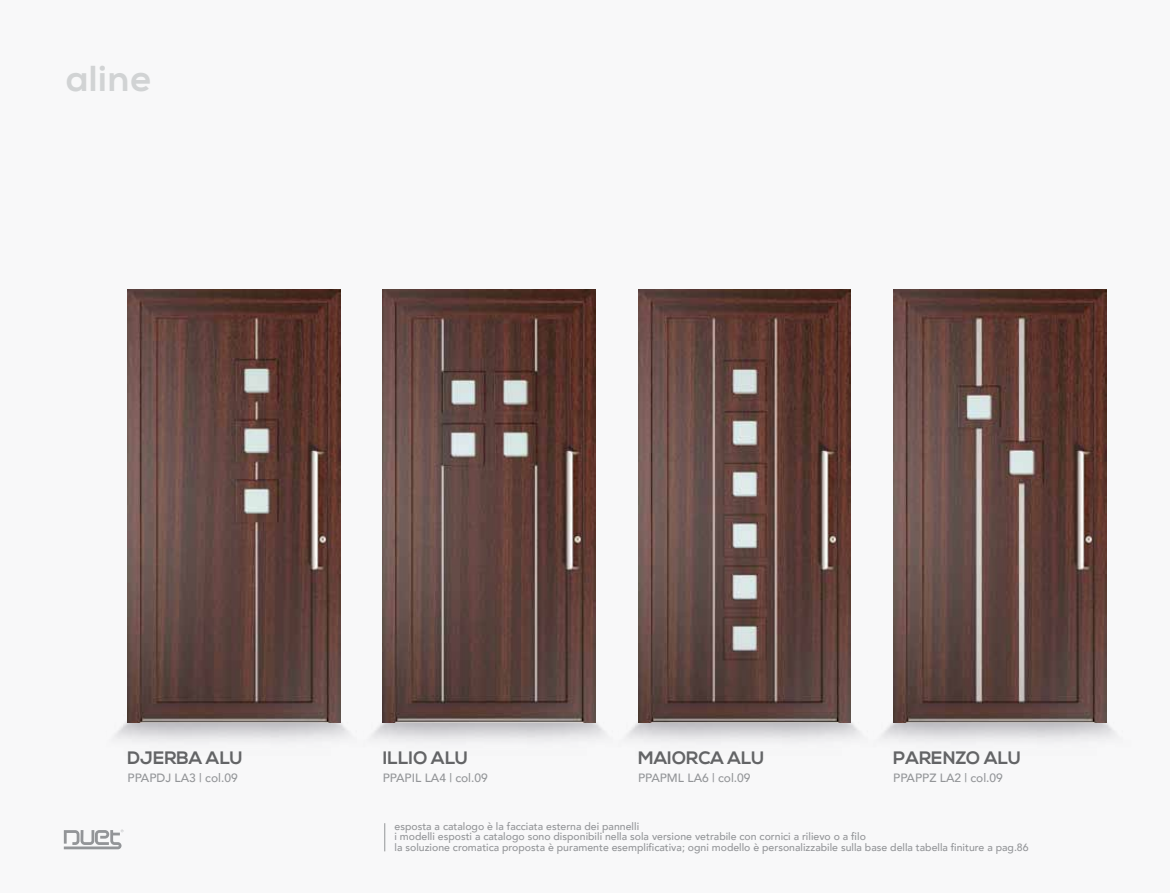
<style>
.page{position:relative;width:1170px;height:893px;background:#fff}
.page>*{position:absolute;margin:0;border:0;box-sizing:border-box;transform-origin:0 0}
.t1{font:700 36px "Nexa";letter-spacing:.03em;color:#d1d3d4}
.t2{font:700 18px "Nexa";color:#636466}
.t3{font:500 12px "Avenir";color:#939598}
.t4{font:500 10.5px/10.5px "Avenir";color:#939598}
</style>
<div class="page">
<div style="left:0;top:0;width:1169px;height:893px;background:#f8f8f9"></div>
<img style="left:115px;top:289px;width:213px;height:452px">
<img style="left:328px;top:289px;width:255px;height:452px">
<img style="left:583px;top:289px;width:255px;height:452px">
<img style="left:838px;top:289px;width:277px;height:452px">
<img style="left:383px;top:289px;width:212px;height:434px">
<img style="left:638px;top:289px;width:212px;height:434px">
<img style="left:893px;top:289px;width:213px;height:434px">
<img style="left:128px;top:289px;width:212px;height:434px">
<svg style="left:384px;top:823px;width:1px;height:28px"></svg>
<svg style="left:64px;top:830px;width:59px;height:19px"></svg>
<h1 class="t1" style="left:66px;top:58px;width:87px">aline</h1>
<h2 class="t2" style="left:128px;top:747px;width:117px">DJERBA ALU</h2>
<p class="t3" style="left:128px;top:770px;width:112px">PPAPDJ LA3 | col.09</p>
<h2 class="t2" style="left:383px;top:747px;width:87px">ILLIO ALU</h2>
<p class="t3" style="left:383px;top:770px;width:106px">PPAPIL LA4 | col.09</p>
<h2 class="t2" style="left:893px;top:747px;width:129px">PARENZO ALU</h2>
<p class="t3" style="left:893px;top:770px;width:111px">PPAPPZ LA2 | col.09</p>
<p class="t4" style="left:394px;top:821px;width:635px">esposta a catalogo è la facciata esterna dei pannelli<br>i modelli esposti a catalogo sono disponibili nella sola versione vetrabile con cornici a rilievo o a filo<br>la soluzione cromatica proposta è puramente esemplificativa; ogni modello è personalizzabile sulla base della tabella finiture a pag.86</p>
<h2 class="t2" style="left:638px;top:747px;width:128px">MAIORCA ALU</h2>
<p class="t3" style="left:638px;top:770px;width:114px">PPAPML LA6 | col.09</p>
</div>
